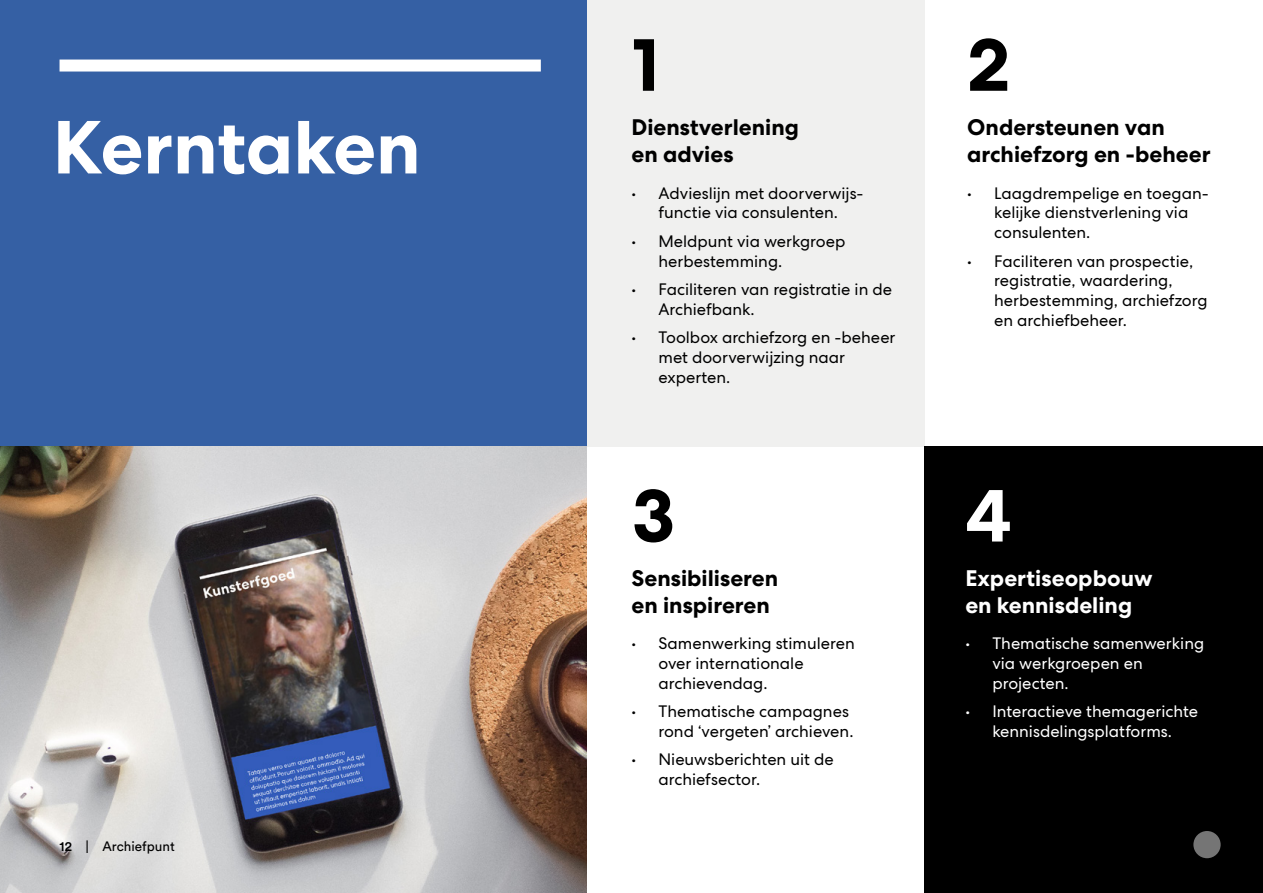
<style>
.page{position:relative;width:1263px;height:893px;background:#fff}
.page>*{position:absolute;margin:0;border:0;box-sizing:border-box;transform-origin:0 0}
.t1{font:700 75px "Centra No 2";color:#fff}
.t2{font:700 75px "Centra No 2";color:#000}
.t3{font:700 22.5px/27px "Centra No 2";color:#000}
.t4{font:700 22.5px/27px "Centra No 2";color:#fff}
.t5{font:16.5px/19.8px "Centra No 2";color:#000}
.t6{font:16.5px/19.8px "Centra No 2";color:#fff}
.t7{font:13.5px "Circular Std";color:#000}
.s1{font-weight:500}
</style>
<div class="page">
<div style="left:587px;top:0;width:338px;height:446px;background:#f0f0ef"></div>
<div style="left:925px;top:446px;width:338px;height:447px;background:#000"></div>
<div style="left:0;top:0;width:587px;height:446px;background:#3560a4"></div>
<img style="left:0;top:446px;width:587px;height:447px">
<div style="left:60px;top:60px;width:481px;height:12px;background:#fff"></div>
<div style="left:1193px;top:831px;width:28px;height:27px;background:#757575;border-radius:50%"></div>
<h1 class="t1" style="left:53px;top:103px;width:370px">Kerntaken</h1>
<p class="t7" style="left:60px;top:838px;width:117px"><span class="s1">12</span> | Archiefpunt</p>
<h1 class="t2" style="left:631px;top:20px;width:30px">1</h1>
<h2 class="t3" style="left:631px;top:114px;width:169px">Dienstverlening en advies</h2>
<p class="t5" style="left:631px;top:183px;width:234px;text-align:center">• Advieslijn met doorverwijs&shy;functie via consulenten.</p>
<p class="t5" style="left:658px;top:231px;width:188px;text-indent:-27px">• Meldpunt via werkgroep herbestemming.</p>
<p class="t5" style="left:658px;top:279px;width:235px;text-indent:-27px">• Faciliteren van registratie in de<br>Archiefbank.</p>
<p class="t5" style="left:658px;top:327px;width:239px;text-indent:-27px">• Toolbox archiefzorg en -beheer met doorverwijzing naar experten.</p>
<h1 class="t2" style="left:631px;top:471px;width:45px">3</h1>
<h2 class="t3" style="left:631px;top:565px;width:148px">Sensibiliseren en inspireren</h2>
<p class="t5" style="left:658px;top:634px;width:198px;text-indent:-27px">• Samenwerking stimuleren over internationale archievendag.</p>
<p class="t5" style="left:631px;top:702px;width:223px;text-align:right">• Thematische campagnes rond ‘vergeten’ archieven.</p>
<p class="t5" style="left:658px;top:750px;width:177px;text-indent:-27px">• Nieuwsberichten uit de archiefsector.</p>
<h1 class="t2" style="left:967px;top:20px;width:44px">2</h1>
<h2 class="t3" style="left:967px;top:114px;width:245px">Ondersteunen van archiefzorg en -beheer</h2>
<p class="t5" style="left:994px;top:183px;width:216px;text-indent:-27px">• Laagdrempelige en toegan&shy;kelijke dienstverlening via consulenten.</p>
<p class="t5" style="left:994px;top:251px;width:215px;text-indent:-27px">• Faciliteren van prospectie, registratie, waardering, herbestemming, archiefzorg en archiefbeheer.</p>
<h1 class="t1" style="left:965px;top:471px;width:48px">4</h1>
<h2 class="t4" style="left:965px;top:565px;width:189px">Expertiseopbouw en kennisdeling</h2>
<p class="t6" style="left:992px;top:634px;width:213px;text-indent:-27px">• Thematische samenwerking via werkgroepen en projecten.</p>
<p class="t6" style="left:965px;top:702px;width:234px;text-align:center">• Interactieve themagerichte kennisdelingsplatforms.</p>
</div>
